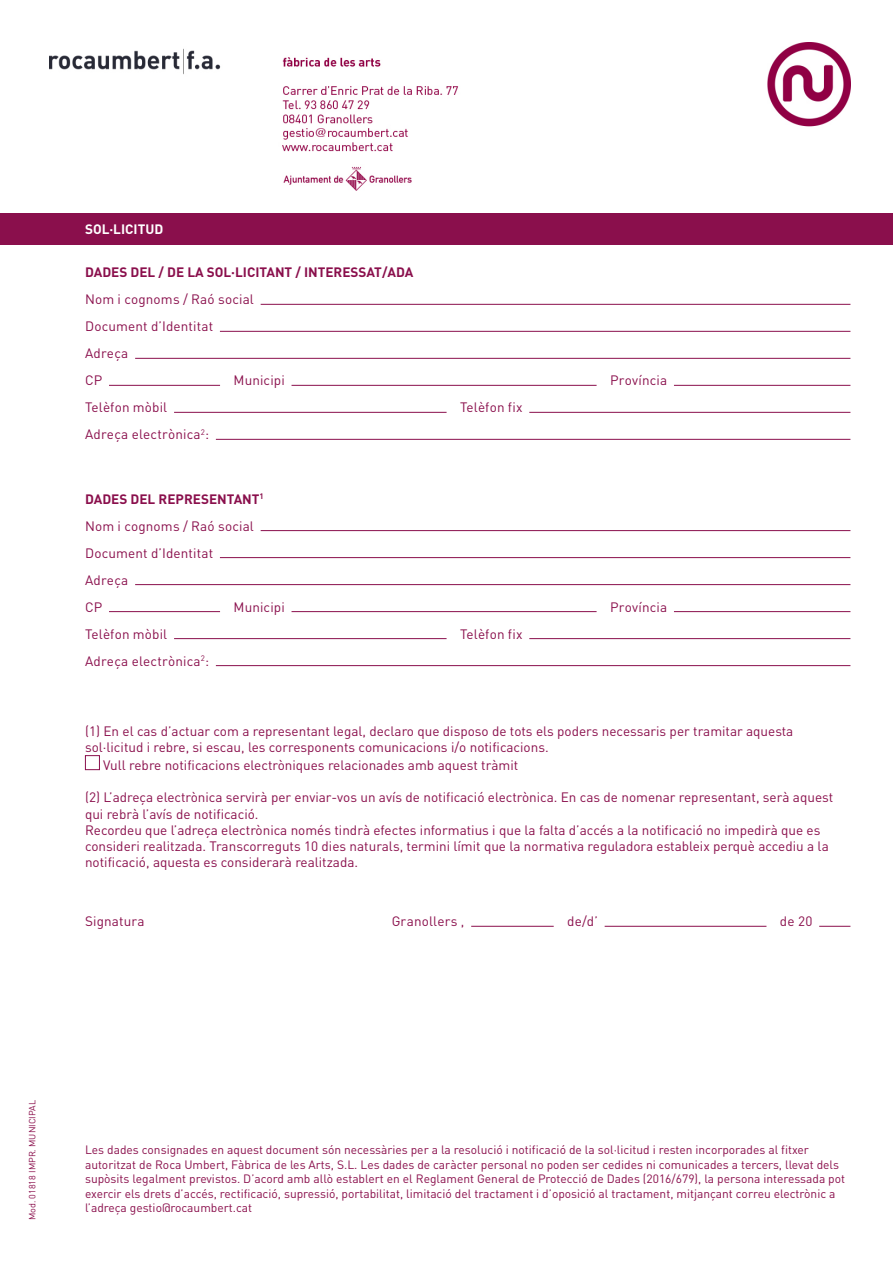
<style>
.page{position:relative;width:893px;height:1263px;background:#fff}
.page>*{position:absolute;margin:0;border:0;box-sizing:border-box;transform-origin:0 0}
.General{font:13.5px/16.2px "DIN";color:#8a0f4c}
.GENERAL_campos_formu{font:13.5px "DIN";letter-spacing:.01em;color:#8a0f4c}
.Titulo{font:700 13.5px "DIN";color:#8a0f4c}
.t1{font:700 13.5px "DIN";color:#fff}
.General-2{font:12px/14.4px "DIN";color:#8a0f4c}
.t2{font:9px "DIN";color:#8a0f4c}
</style>
<div class="page">
<div style="left:0;top:213px;width:893px;height:31px;background:#8a0f4c"></div>
<img style="left:50px;top:43px;width:800px;height:148px">
<hr style="left:261px;top:304px;width:589px;height:1px;background:#8a0f4c">
<hr style="left:220px;top:331px;width:630px;height:1px;background:#8a0f4c">
<hr style="left:135px;top:358px;width:715px;height:1px;background:#8a0f4c">
<hr style="left:109px;top:385px;width:111px;height:1px;background:#8a0f4c">
<hr style="left:292px;top:385px;width:305px;height:1px;background:#8a0f4c">
<hr style="left:674px;top:385px;width:176px;height:1px;background:#8a0f4c">
<hr style="left:174px;top:412px;width:273px;height:1px;background:#8a0f4c">
<hr style="left:529px;top:412px;width:321px;height:1px;background:#8a0f4c">
<hr style="left:216px;top:439px;width:634px;height:1px;background:#8a0f4c">
<hr style="left:261px;top:530px;width:589px;height:1px;background:#8a0f4c">
<hr style="left:220px;top:557px;width:630px;height:1px;background:#8a0f4c">
<hr style="left:135px;top:584px;width:715px;height:1px;background:#8a0f4c">
<hr style="left:109px;top:611px;width:111px;height:1px;background:#8a0f4c">
<hr style="left:292px;top:611px;width:305px;height:1px;background:#8a0f4c">
<hr style="left:674px;top:611px;width:176px;height:1px;background:#8a0f4c">
<hr style="left:174px;top:638px;width:273px;height:1px;background:#8a0f4c">
<hr style="left:529px;top:638px;width:321px;height:1px;background:#8a0f4c">
<hr style="left:216px;top:665px;width:634px;height:1px;background:#8a0f4c">
<div style="left:85px;top:755px;width:15px;height:15px;background:#fff;border:1px solid #8a0f4c"></div>
<hr style="left:471px;top:926px;width:83px;height:1px;background:#8a0f4c">
<hr style="left:605px;top:926px;width:161px;height:1px;background:#8a0f4c">
<hr style="left:819px;top:926px;width:31px;height:1px;background:#8a0f4c">
<p class="t1" style="left:85px;top:220px;width:80px">SOL·LICITUD</p>
<p class="Titulo" style="left:85px;top:264px;width:330px">DADES DEL / DE LA SOL·LICITANT / INTERESSAT/ADA</p>
<p class="GENERAL_campos_formu" style="left:85px;top:291px;width:170px">Nom i cognoms / Raó social</p>
<p class="GENERAL_campos_formu" style="left:85px;top:318px;width:130px">Document d’Identitat</p>
<p class="GENERAL_campos_formu" style="left:85px;top:345px;width:45px">Adreça</p>
<p class="GENERAL_campos_formu" style="left:85px;top:372px;width:19px">CP</p>
<p class="GENERAL_campos_formu" style="left:234px;top:372px;width:53px">Municipi</p>
<p class="GENERAL_campos_formu" style="left:610px;top:372px;width:59px">Província</p>
<p class="GENERAL_campos_formu" style="left:85px;top:399px;width:84px">Telèfon mòbil</p>
<p class="GENERAL_campos_formu" style="left:460px;top:399px;width:64px">Telèfon fix</p>
<p class="GENERAL_campos_formu" style="left:85px;top:426px;width:126px">Adreça electrònica<sup>2</sup>:</p>
<p class="Titulo" style="left:85px;top:490px;width:180px">DADES DEL REPRESENTANT<sup>1</sup></p>
<p class="GENERAL_campos_formu" style="left:85px;top:517px;width:170px">Nom i cognoms / Raó social</p>
<p class="GENERAL_campos_formu" style="left:85px;top:544px;width:130px">Document d’Identitat</p>
<p class="GENERAL_campos_formu" style="left:85px;top:571px;width:45px">Adreça</p>
<p class="GENERAL_campos_formu" style="left:85px;top:598px;width:19px">CP</p>
<p class="GENERAL_campos_formu" style="left:234px;top:598px;width:53px">Municipi</p>
<p class="GENERAL_campos_formu" style="left:610px;top:598px;width:59px">Província</p>
<p class="GENERAL_campos_formu" style="left:85px;top:625px;width:84px">Telèfon mòbil</p>
<p class="GENERAL_campos_formu" style="left:460px;top:625px;width:64px">Telèfon fix</p>
<p class="GENERAL_campos_formu" style="left:85px;top:652px;width:126px">Adreça electrònica<sup>2</sup>:</p>
<p class="General" style="left:85px;top:723px;width:710px">(1) En el cas d’actuar com a representant legal, declaro que disposo de tots els poders necessaris per tramitar aquesta sol·licitud i rebre, si escau, les corresponents comunicacions i/o notificacions.</p>
<p class="General" style="left:103px;top:757px;width:417px">Vull rebre notificacions electròniques relacionades amb aquest tràmit</p>
<p class="General" style="left:85px;top:789px;width:750px">(2) L’adreça electrònica servirà per enviar-vos un avís de notificació electrònica. En cas de nomenar representant, serà aquest qui rebrà l’avís de notificació.</p>
<p class="General" style="left:85px;top:822px;width:745px">Recordeu que l’adreça electrònica només tindrà efectes informatius i que la falta d’accés a la notificació no impedirà que es consideri realitzada. Transcorreguts 10 dies naturals, termini límit que la normativa reguladora estableix perquè accediu a la notificació, aquesta es considerarà realitzada.</p>
<p class="GENERAL_campos_formu" style="left:85px;top:913px;width:61px">Signatura</p>
<p class="GENERAL_campos_formu" style="left:392px;top:913px;width:74px">Granollers ,</p>
<p class="GENERAL_campos_formu" style="left:567px;top:913px;width:32px">de/d’</p>
<p class="GENERAL_campos_formu" style="left:780px;top:913px;width:34px">de 20</p>
<p class="t2" style="left:27px;top:1220px;width:122px;rotate:-90deg">Mod. 01818 IMPR. MUNICIPAL</p>
<p class="General-2" style="left:85px;top:1143px;width:762px">Les dades consignades en aquest document són necessàries per a la resolució i notificació de la sol·licitud i resten incorporades al fitxer autoritzat de Roca Umbert, Fàbrica de les Arts, S.L. Les dades de caràcter personal no poden ser cedides ni comunicades a tercers, llevat dels supòsits legalment previstos. D’acord amb allò establert en el Reglament General de Protecció de Dades (2016/679), la persona interessada pot exercir els drets d’accés, rectificació, supressió, portabilitat, limitació del tractament i d’oposició al tractament, mitjançant correu electrònic a l’adreça gestio@rocaumbert.cat</p>
</div>
